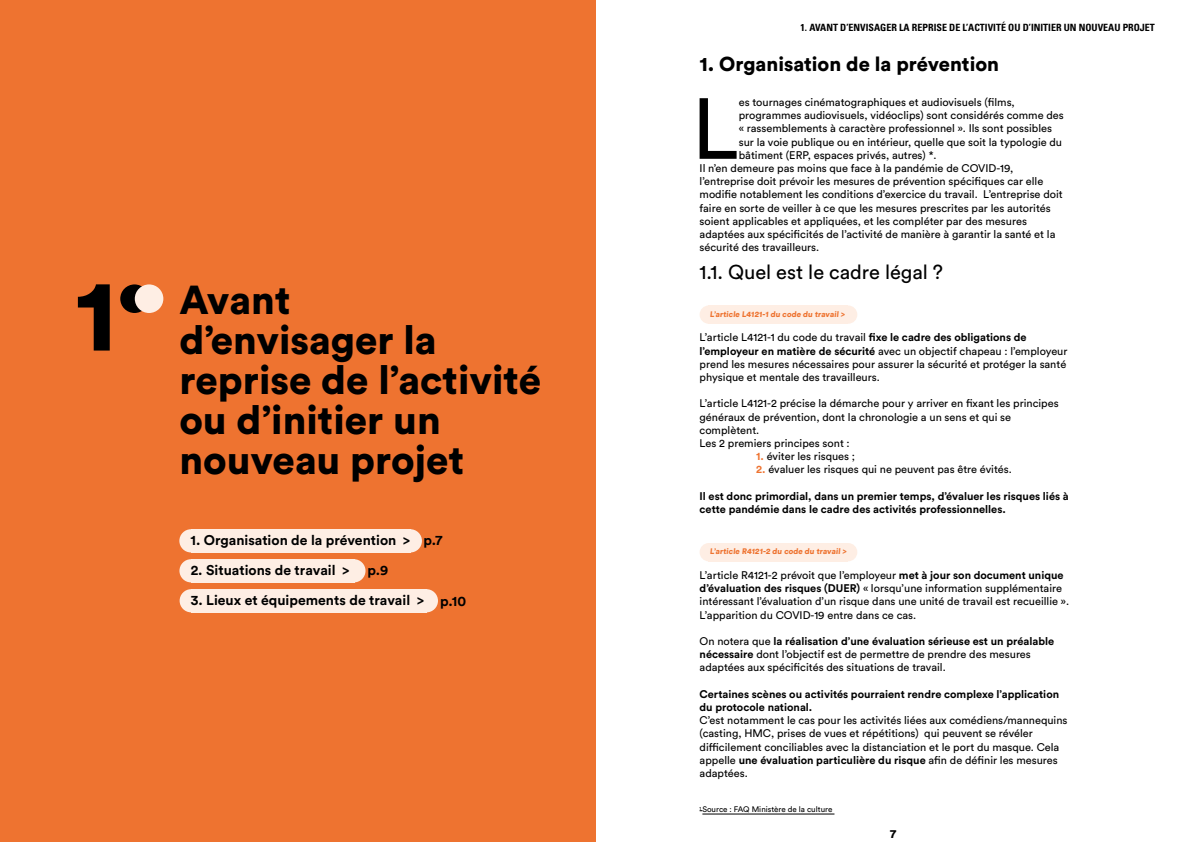
<style>
.page{position:relative;width:1191px;height:842px;background:#fff}
.page>*{position:absolute;margin:0;border:0;box-sizing:border-box;transform-origin:0 0}
.t1{font:900 102px "Circular Std";color:#000}
.t2{font:85.5px "Circular Std";color:#000}
.t3{font:900 40px/40px "Circular Std";color:#000}
.t4{font:900 20px "Circular Std";color:#000}
.t5{font:20px "Circular Std";color:#000}
.t6{font:700 14px "Circular Std";color:#000}
.t7{font:900 12px "Circular Std";color:#000}
.t8{font:11px/13.2px "Circular Std";color:#000}
.t9{font:700 11px/13.2px "Circular Std";color:#000}
.t10{font:700 condensed 10px "Univers LT Std";color:#000}
.t11{font:900 8px "Circular Std";color:#ee7330}
.t12{font:8px "Circular Std";color:#000}
.s1{font-weight:700}
.s2{font-weight:700;color:#ee7330}
</style>
<div class="page">
<div style="left:0;top:1px;width:595px;height:841px;background:#ee7330"></div>
<div style="left:120px;top:284px;width:29px;height:29px;background:#000;border-radius:50%"></div>
<div style="left:135px;top:284px;width:28px;height:29px;background:#feeee4;border-radius:50%"></div>
<div style="left:179px;top:529px;width:24px;height:23px;background:#feeee4;border-radius:50%"></div>
<div style="left:399px;top:529px;width:23px;height:23px;background:#feeee4;border-radius:50%"></div>
<div style="left:191px;top:529px;width:219px;height:23px;background:#feeee4"></div>
<div style="left:179px;top:559px;width:24px;height:23px;background:#feeee4;border-radius:50%"></div>
<div style="left:342px;top:559px;width:23px;height:23px;background:#feeee4;border-radius:50%"></div>
<div style="left:191px;top:559px;width:163px;height:23px;background:#feeee4"></div>
<div style="left:180px;top:589px;width:23px;height:23px;background:#feeee4;border-radius:50%"></div>
<div style="left:415px;top:589px;width:23px;height:23px;background:#feeee4;border-radius:50%"></div>
<div style="left:191px;top:589px;width:235px;height:23px;background:#feeee4"></div>
<div style="left:699px;top:305px;width:19px;height:19px;background:#feeee4;border-radius:50%"></div>
<div style="left:839px;top:305px;width:18px;height:19px;background:#feeee4;border-radius:50%"></div>
<div style="left:708px;top:305px;width:140px;height:19px;background:#feeee4"></div>
<div style="left:699px;top:543px;width:19px;height:18px;background:#feeee4;border-radius:50%"></div>
<div style="left:839px;top:543px;width:18px;height:18px;background:#feeee4;border-radius:50%"></div>
<div style="left:708px;top:543px;width:140px;height:18px;background:#feeee4"></div>
<hr style="left:702px;top:814px;width:132px;height:1px;background:#000">
<h1 class="t1" style="left:74px;top:247px;width:44px">1</h1>
<h3 class="t3" style="left:179px;top:279px;width:363px">Avant<br>d’envisager la reprise de l’activité ou d’initier un nouveau projet</h3>
<p class="t6" style="left:191px;top:531px;width:221px">1. Organisation de la prévention &gt;</p>
<p class="t6" style="left:191px;top:561px;width:160px">2. Situations de travail &gt;</p>
<p class="t6" style="left:191px;top:591px;width:235px">3. Lieux et équipements de travail &gt;</p>
<p class="t6" style="left:423px;top:531px;width:21px">p.7</p>
<p class="t6" style="left:367px;top:561px;width:22px">p.9</p>
<p class="t6" style="left:440px;top:592px;width:27px">p.10</p>
<p class="t10" style="left:800px;top:21px;width:356px">1. AVANT D’ENVISAGER LA REPRISE DE L’ACTIVITÉ OU D’INITIER UN NOUVEAU PROJET</p>
<h3 class="t4" style="left:699px;top:51px;width:301px">1. Organisation de la prévention</h3>
<h2 class="t2" style="left:692px;top:77px;width:48px">L</h2>
<p class="t8" style="left:738px;top:95px;width:278px">es tournages cinématographiques et audiovisuels (films,</p>
<p class="t8" style="left:738px;top:109px;width:326px">programmes audiovisuels, vidéoclips) sont considérés comme des</p>
<p class="t8" style="left:738px;top:122px;width:315px">« rassemblements à caractère professionnel ». Ils sont possibles</p>
<p class="t8" style="left:738px;top:135px;width:325px">sur la voie publique ou en intérieur, quelle que soit la typologie du</p>
<p class="t8" style="left:738px;top:148px;width:199px">bâtiment (ERP, espaces privés, autres) *.</p>
<p class="t8" style="left:699px;top:161px;width:315px">Il n’en demeure pas moins que face à la pandémie de COVID-19,</p>
<p class="t8" style="left:699px;top:175px;width:345px">l’entreprise doit prévoir les mesures de prévention spécifiques car elle</p>
<p class="t8" style="left:699px;top:188px;width:365px">modifie notablement les conditions d’exercice du travail. L’entreprise doit</p>
<p class="t8" style="left:699px;top:201px;width:353px">faire en sorte de veiller à ce que les mesures prescrites par les autorités</p>
<p class="t8" style="left:699px;top:214px;width:329px">soient applicables et appliquées, et les compléter par des mesures</p>
<p class="t8" style="left:699px;top:227px;width:357px">adaptées aux spécificités de l’activité de manière à garantir la santé et la</p>
<p class="t8" style="left:699px;top:241px;width:121px">sécurité des travailleurs.</p>
<h3 class="t5" style="left:699px;top:260px;width:245px">1.1. Quel est le cadre légal ?</h3>
<p class="t11" style="left:710px;top:308px;width:138px">L’article L4121-1 du code du travail &gt;</p>
<p class="t8" style="left:699px;top:331px;width:369px">L’article L4121-1 du code du travail <span class="s1">fixe le cadre des obligations de l’employeur en matière de sécurité</span> avec un objectif chapeau : l’employeur prend les mesures nécessaires pour assurer la sécurité et protéger la santé physique et mentale des travailleurs.</p>
<p class="t8" style="left:699px;top:397px;width:361px">L’article L4121-2 précise la démarche pour y arriver en fixant les principes généraux de prévention, dont la chronologie a un sens et qui se complètent.<br>Les 2 premiers principes sont :</p>
<p class="t8" style="left:756px;top:449px;width:100px"><span class="s2">1.</span> éviter les risques ;</p>
<p class="t8" style="left:756px;top:463px;width:257px"><span class="s2">2.</span> évaluer les risques qui ne peuvent pas être évités.</p>
<p class="t9" style="left:699px;top:489px;width:371px">Il est donc primordial, dans un premier temps, d’évaluer les risques liés à cette pandémie dans le cadre des activités professionnelles.</p>
<p class="t11" style="left:710px;top:546px;width:139px">L’article R4121-2 du code du travail &gt;</p>
<p class="t8" style="left:699px;top:568px;width:371px">L’article R4121-2 prévoit que l’employeur <span class="s1">met à jour son document unique d’évaluation des risques (DUER)</span> « lorsqu’une information supplémentaire intéressant l’évaluation d’un risque dans une unité de travail est recueillie ».<br>L’apparition du COVID-19 entre dans ce cas.</p>
<p class="t8" style="left:699px;top:634px;width:356px">On notera que <span class="s1">la réalisation d’une évaluation sérieuse est un préalable nécessaire</span> dont l’objectif est de permettre de prendre des mesures adaptées aux spécificités des situations de travail.</p>
<p class="t9" style="left:699px;top:687px;width:361px">Certaines scènes ou activités pourraient rendre complexe l’application du protocole national.</p>
<p class="t8" style="left:699px;top:714px;width:369px">C’est notamment le cas pour les activités liées aux comédiens/mannequins (casting, HMC, prises de vues et répétitions) qui peuvent se révéler difficilement conciliables avec la distanciation et le port du masque. Cela appelle <span class="s1">une évaluation particulière du risque</span> afin de définir les mesures adaptées.</p>
<p class="t12" style="left:699px;top:805px;width:134px"><sup>1</sup> Source : FAQ Ministère de la culture</p>
<p class="t7" style="left:890px;top:825px;width:8px">7</p>
</div>
